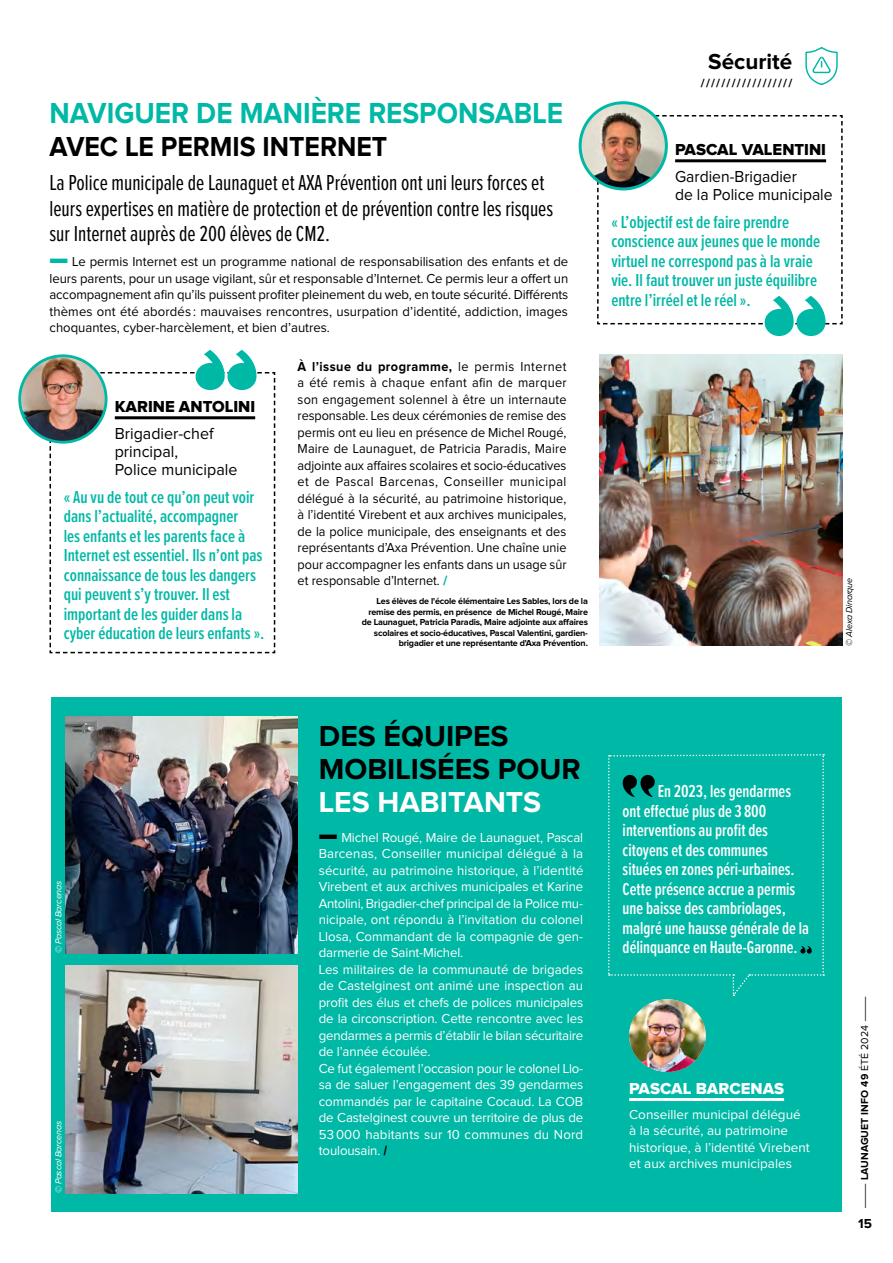
<style>
.page{position:relative;width:893px;height:1263px;background:#fff}
.page>*{position:absolute;margin:0;border:0;box-sizing:border-box;transform-origin:0 0}
.Texte_courant{font:33.75px "Proxima Nova Extrabld";color:#000;scale:.67 1}
.Texte_courant-2{font:33.75px "Proxima Nova Extrabld";color:#00b8a6;scale:.67 1}
.t1{font:700 30px/33px "Proxima Nova";color:#000}
.t2{font:700 30px "Proxima Nova";color:#00b8a6;scale:.93 1}
.t3{font:700 28.5px "Proxima Nova";color:#000;scale:.93 1}
.Chapeau{font:22.5px/25.5px "Proxima Nova Ex Cn";color:#000}
.Rubrique_D{font:700 22.5px "Proxima Nova";color:#000}
.Texte_courant-3{font:600 18px/19.5px "Proxima Nova Ex Cn";color:#00b8a6}
.Texte_courant-4{font:600 18px/19.5px "Proxima Nova Ex Cn";color:#fff;scale:.96 1}
.Texte_courant-5{font:16.5px/18px "Proxima Nova";color:#000}
.Texte_courant-6{font:16.5px/18px "Proxima Nova";color:#000;scale:.95 1}
.t4{font:16.5px "Proxima Nova Extrabld";color:#000}
.t5{font:16.5px "Proxima Nova Extrabld";color:#fff}
.Texte_courant-7{font:13.5px/16.5px "Proxima Nova";color:#fff;text-align:justify}
.Texte_courant-8{font:13.5px/16.5px "Proxima Nova";color:#000;text-align:justify;scale:.94 1}
.Texte_courant-9{font:13.5px/16.5px "Proxima Nova";color:#000;text-align:justify}
.t6{font:700 13.5px "Proxima Nova";color:#000}
.Agenda_renseignements{font:700 12px "Proxima Nova";color:#000}
.t7{font:700 10.5px "Proxima Nova";letter-spacing:.01em;color:#000}
.t8{font:700 9px/10.5px "Proxima Nova";letter-spacing:-.02em;color:#000;text-align:right}
.t9{font:italic 9px "Proxima Nova";letter-spacing:-.02em;color:#fff}
.t10{font:italic 9px "Proxima Nova";letter-spacing:-.02em;color:#000}
.s1{font-weight:700}
.s2{font-family:"Proxima Nova Extrabld";color:#00b8a6}
.s3{color:#fff}
.s4{font-family:"Proxima Nova Ex Cn Extrabld";color:#000}
.s5{font-weight:400}
</style>
<div class="page">
<svg style="left:805px;top:47px;width:33px;height:38px"></svg>
<div style="left:51px;top:697px;width:791px;height:515px;background:#00b8a6"></div>
<img style="left:65px;top:966px;width:233px;height:227px">
<img style="left:65px;top:716px;width:233px;height:237px">
<hr style="left:629px;top:1098px;width:155px;height:3px;background:#fff">
<img style="left:629px;top:999px;width:77px;height:73px">
<svg style="left:608px;top:754px;width:216px;height:242px"></svg>
<img style="left:600px;top:354px;width:243px;height:291px">
<svg style="left:597px;top:115px;width:246px;height:221px"></svg>
<img style="left:580px;top:103px;width:86px;height:86px;border-radius:43px">
<div style="left:579px;top:101px;width:89px;height:89px;border:3px solid #00b8a6;border-radius:50%"></div>
<svg style="left:50px;top:350px;width:225px;height:303px"></svg>
<img style="left:21px;top:356px;width:85px;height:86px">
<div style="left:18px;top:354px;width:90px;height:90px;border:3px solid #00b8a6;border-radius:50%"></div>
<p class="t2" style="left:50px;top:99px;width:554px">NAVIGUER DE MANIÈRE RESPONSABLE</p>
<p class="t3" style="left:50px;top:133px;width:365px">AVEC LE PERMIS INTERNET</p>
<p class="Chapeau" style="left:50px;top:171px;width:505px">La Police municipale de Launaguet et AXA Prévention ont uni leurs forces et leurs expertises en matière de protection et de prévention contre les risques sur Internet auprès de 200 élèves de CM2.</p>
<p class="Texte_courant-2" style="left:50px;top:242px;width:29px">—</p>
<p class="Texte_courant-9" style="left:50px;top:254px;width:520px;text-indent:23px">Le permis Internet est un programme national de responsabilisation des enfants et de leurs parents, pour un usage vigilant, sûr et responsable d’Internet. Ce permis leur a offert un accompagnement afin qu’ils puissent profiter pleinement du web, en toute sécurité. Différents thèmes ont été abordés : mauvaises rencontres, usurpation d’identité, addiction, images choquantes, cyber-harcèlement, et bien d’autres.</p>
<p class="t4" style="left:115px;top:399px;width:142px">KARINE ANTOLINI</p>
<p class="Texte_courant-5" style="left:115px;top:425px;width:124px">Brigadier-chef principal,<br>Police municipale</p>
<p class="Texte_courant-3" style="left:64px;top:486px;width:202px">« Au vu de tout ce qu’on peut voir dans l’actualité, accompagner<br>les enfants et les parents face à<br>Internet est essentiel. Ils n’ont pas connaissance de tous les dangers qui peuvent s’y trouver. Il est important de les guider dans la cyber éducation de leurs enfants ».</p>
<p class="Texte_courant-8" style="left:298px;top:358px;width:288px"><span class="s1">À l’issue du programme,</span> le permis Internet a été remis à chaque enfant afin de marquer son engagement solennel à être un internaute responsable. Les deux cérémonies de remise des permis ont eu lieu en présence de Michel Rougé, Maire de Launaguet, de Patricia Paradis, Maire adjointe aux affaires scolaires et socio-éducatives et de Pascal Barcenas, Conseiller municipal délégué à la sécurité, au patrimoine historique, à l’identité Virebent et aux archives municipales, de la police municipale, des enseignants et des représentants d’Axa Prévention. Une chaîne unie pour accompagner les enfants dans un usage sûr et responsable d’Internet. <span class="s2">/</span></p>
<p class="t8" style="left:362px;top:596px;width:228px">Les élèves de l'école élémentaire Les Sables, lors de la remise des permis, en présence de Michel Rougé, Maire de Launaguet, Patricia Paradis, Maire adjointe aux affaires scolaires et socio-éducatives, Pascal Valentini, gardien&shy;brigadier et une représentante d'Axa Prévention.</p>
<p class="Rubrique_D" style="left:708px;top:51px;width:86px">Sécurité</p>
<p class="Agenda_renseignements" style="left:701px;top:77px;width:93px">//////////////////</p>
<p class="t4" style="left:675px;top:142px;width:152px">PASCAL VALENTINI</p>
<p class="Texte_courant-6" style="left:675px;top:168px;width:167px">Gardien-Brigadier<br>de la Police municipale</p>
<p class="Texte_courant-3" style="left:611px;top:211px;width:210px">« L’objectif est de faire prendre conscience aux jeunes que le monde virtuel ne correspond pas à la vraie vie. Il faut trouver un juste équilibre entre l’irréel et le réel ».</p>
<p class="t10" style="left:845px;top:645px;width:69px;rotate:-90deg">© Alexa Dinarque</p>
<p class="t9" style="left:54px;top:953px;width:74px;rotate:-90deg">© Pascal Barcenas</p>
<p class="t9" style="left:54px;top:1193px;width:74px;rotate:-90deg">© Pascal Barcenas</p>
<p class="t1" style="left:319px;top:721px;width:264px">DES ÉQUIPES<br>MOBILISÉES POUR<br><span class="s3">LES HABITANTS</span></p>
<p class="Texte_courant" style="left:319px;top:818px;width:29px">—</p>
<p class="Texte_courant-7" style="left:319px;top:829px;width:266px;text-indent:23px">Michel Rougé, Maire de Launaguet, Pascal Barcenas, Conseiller municipal délégué à la sécurité, au patrimoine historique, à l’identité Virebent et aux archives municipales et Karine Antolini, Brigadier-chef principal de la Police mu&shy;nicipale, ont répondu à l’invitation du colonel Llosa, Commandant de la compagnie de gen&shy;darmerie de Saint-Michel.</p>
<p class="Texte_courant-7" style="left:319px;top:961px;width:266px">Les militaires de la communauté de brigades de Castelginest ont animé une inspection au profit des élus et chefs de polices municipales de la circonscription. Cette rencontre avec les gendarmes a permis d’établir le bilan sécuritaire de l’année écoulée.</p>
<p class="Texte_courant-7" style="left:319px;top:1060px;width:266px">Ce fut également l’occasion pour le colonel Llo&shy;sa de saluer l’engagement des 39 gendarmes commandés par le capitaine Cocaud. La COB de Castelginest couvre un territoire de plus de 53000 habitants sur 10 communes du Nord toulousain. <span class="s4">/</span></p>
<p class="Texte_courant-4" style="left:623px;top:781px;width:196px;text-indent:35px">En 2023, les gendarmes ont effectué plus de 3 800 interventions au profit des citoyens et des communes situées en zones péri-urbaines.<br>Cette présence accrue a permis une baisse des cambriolages, malgré une hausse générale de la délinquance en Haute-Garonne.</p>
<p class="t5" style="left:629px;top:1081px;width:156px">PASCAL BARCENAS</p>
<p class="Texte_courant-7" style="left:629px;top:1107px;width:182px;text-align:left">Conseiller municipal délégué à la sécurité, au patrimoine historique, à l’identité Virebent et aux archives municipales</p>
<p class="t7" style="left:860px;top:1209px;width:215px;rotate:-90deg"><span class="s5">—</span>LAUNAGUET INFO 49 <span class="s5">Été 2024 —</span></p>
<p class="t6" style="left:858px;top:1217px;width:15px">15</p>
</div>
